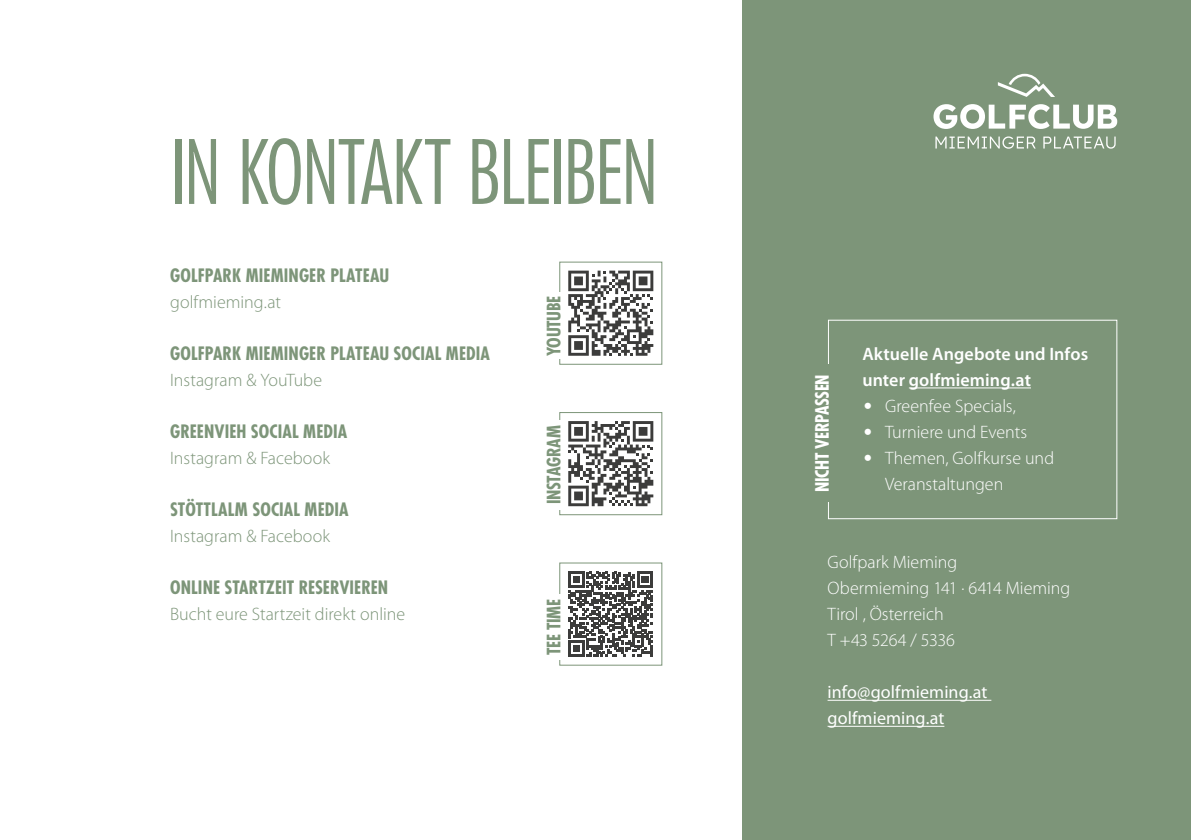
<style>
.page{position:relative;width:1191px;height:840px;background:#fff}
.page>*{position:absolute;margin:0;border:0;box-sizing:border-box;transform-origin:0 0}
.t1{font:300 condensed 86px "Futura Std";letter-spacing:-.03em;color:#7d9579}
.t2{font:300 18px/26px "Myriad Pro";color:#fff}
.t3{font:700 condensed 18px "Futura Std";letter-spacing:.005em;color:#7d9579}
.t4{font:300 18px "Myriad Pro";color:#7d9579}
.t5{font:600 18px/26px "Myriad Pro";letter-spacing:.005em;color:#fff}
.t6{font:18px/26px "Myriad Pro";letter-spacing:.005em;color:#fff}
.t7{font:700 condensed 18px "Futura Std";letter-spacing:-.015em;color:#7d9579}
.t8{font:700 condensed 18px "Futura Std";letter-spacing:-.02em;color:#fff}
.s1{font-family:"Palatino";font-weight:400}
</style>
<div class="page">
<div style="left:742px;top:0;width:449px;height:839px;background:#7d9579"></div>
<div style="left:828px;top:319px;width:289px;height:200px;border:1px solid #fff"></div>
<div style="left:814px;top:364px;width:22px;height:137px;background:#7d9579"></div>
<hr style="left:909px;top:387px;width:122px;height:1px;background:#fff">
<div style="left:559px;top:261px;width:103px;height:103px;background:#fff;border:1px solid #7d9579"></div>
<div style="left:545px;top:293px;width:22px;height:66px;background:#fff"></div>
<hr style="left:827px;top:699px;width:164px;height:1px;background:#fff">
<hr style="left:827px;top:725px;width:117px;height:1px;background:#fff">
<div style="left:559px;top:412px;width:103px;height:103px;background:#fff;border:1px solid #7d9579"></div>
<div style="left:545px;top:420px;width:22px;height:89px;background:#fff"></div>
<svg style="left:568px;top:421px;width:85px;height:85px"></svg>
<div style="left:559px;top:562px;width:103px;height:103px;background:#fff;border:1px solid #7d9579"></div>
<div style="left:545px;top:594px;width:22px;height:65px;background:#fff"></div>
<svg style="left:568px;top:270px;width:85px;height:85px"></svg>
<svg style="left:933px;top:104px;width:184px;height:25px"></svg>
<svg style="left:935px;top:136px;width:100px;height:13px"></svg>
<svg style="left:1043px;top:136px;width:72px;height:12px"></svg>
<svg style="left:998px;top:74px;width:57px;height:23px"></svg>
<svg style="left:568px;top:571px;width:85px;height:85px"></svg>
<h1 class="t1" style="left:170px;top:121px;width:490px">IN KONTAKT BLEIBEN</h1>
<p class="t3" style="left:170px;top:264px;width:221px">GOLFPARK MIEMINGER PLATEAU</p>
<p class="t4" style="left:170px;top:291px;width:112px">golfmieming.at</p>
<p class="t3" style="left:170px;top:342px;width:321px">GOLFPARK MIEMINGER PLATEAU SOCIAL MEDIA</p>
<p class="t4" style="left:170px;top:369px;width:154px">Instagram &amp; YouTube</p>
<p class="t3" style="left:170px;top:420px;width:179px">GREENVIEH SOCIAL MEDIA</p>
<p class="t4" style="left:170px;top:447px;width:161px">Instagram &amp; Facebook</p>
<p class="t3" style="left:170px;top:498px;width:180px">STÖTTLALM SOCIAL MEDIA</p>
<p class="t4" style="left:170px;top:525px;width:161px">Instagram &amp; Facebook</p>
<p class="t3" style="left:170px;top:576px;width:220px">ONLINE STARTZEIT RESERVIEREN</p>
<p class="t4" style="left:170px;top:603px;width:237px">Bucht eure Startzeit direkt online</p>
<p class="t7" style="left:542px;top:356px;width:62px;rotate:-90deg">YOUTUBE</p>
<p class="t7" style="left:542px;top:504px;width:81px;rotate:-90deg">INSTAGRAM</p>
<p class="t3" style="left:542px;top:654px;width:58px;rotate:-90deg">TEE TIME</p>
<p class="t8" style="left:811px;top:491px;width:119px;rotate:-90deg">NICHT VERPASSEN</p>
<p class="t5" style="left:862px;top:340px;width:227px">Aktuelle Angebote und Infos unter golfmieming.at</p>
<p class="t2" style="left:862px;top:393px;width:155px"><span class="s1">•</span> Greenfee Specials,</p>
<p class="t2" style="left:862px;top:419px;width:166px"><span class="s1">•</span> Turniere und Events</p>
<p class="t2" style="left:885px;top:445px;width:171px;text-indent:-23px"><span class="s1">•</span> Themen, Golfkurse und<br>Veranstaltungen</p>
<p class="t2" style="left:827px;top:549px;width:244px">Golfpark Mieming<br>Obermieming 141 · 6414 Mieming<br>Tirol , Österreich<br>T +43 5264 / 5336</p>
<p class="t6" style="left:827px;top:678px;width:161px">info@golfmieming.at golfmieming.at</p>
</div>
